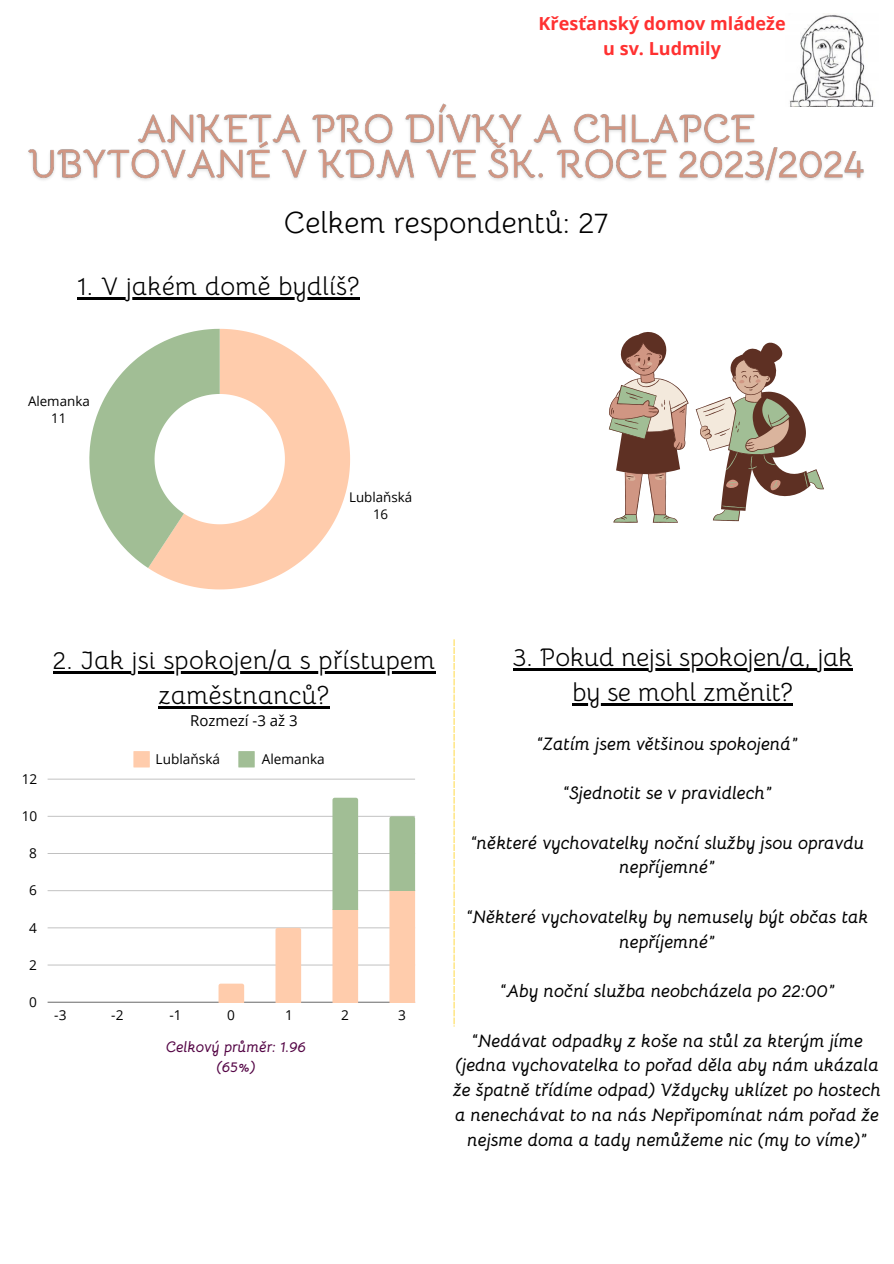
<style>
.page{position:relative;width:894px;height:1264px;background:#fff}
.page>*{position:absolute;margin:0;border:0;box-sizing:border-box;transform-origin:0 0}
.t1{font:30px "Bellota";color:#000}
.t2{font:25.5px/34.8px "Bellota";letter-spacing:.015em;color:#000;text-align:center}
.t3{font:italic 700 18px/24.8px "Bellota";color:#000;text-align:center}
.t4{font:700 18px/24.8px "Open Sans";color:#ff3131;text-align:center}
.t5{font:italic 700 15px/20.2px "Bellota";color:#540545;text-align:center}
.t6{font:15px "Open Sans";color:#000}
.t7{font:13.65px "Open Sans";color:#000}
.t8{font:13.35px/17px "Open Sans";color:#000;text-align:center}
</style>
<div class="page">
<svg style="left:148px;top:329px;width:202px;height:260px;fill:#ffccac"></svg>
<svg style="left:89px;top:329px;width:131px;height:239px"></svg>
<hr style="left:53px;top:671px;width:382px;height:2px;background:#000">
<hr style="left:159px;top:706px;width:170px;height:2px;background:#000">
<svg style="left:133px;top:751px;width:17px;height:16px"></svg>
<svg style="left:238px;top:751px;width:17px;height:16px"></svg>
<hr style="left:48px;top:964px;width:367px;height:1px;background:#000">
<hr style="left:48px;top:927px;width:367px;height:1px;background:#000">
<hr style="left:48px;top:890px;width:367px;height:1px;background:#000">
<hr style="left:48px;top:853px;width:367px;height:1px;background:#000">
<hr style="left:48px;top:816px;width:367px;height:1px;background:#000">
<hr style="left:48px;top:778px;width:367px;height:1px;background:#000">
<hr style="left:48px;top:1001px;width:367px;height:1px;background:#000">
<svg style="left:218px;top:983px;width:26px;height:19px"></svg>
<div style="left:275px;top:927px;width:26px;height:75px;background:#ffccac"></div>
<svg style="left:332px;top:797px;width:26px;height:205px;background:#ccc5a1"></svg>
<svg style="left:389px;top:816px;width:26px;height:186px;background:#d9c7a4"></svg>
<svg style="left:453px;top:639px;width:1px;height:387px"></svg>
<img style="left:792px;top:13px;width:82px;height:94px">
<svg style="left:608px;top:332px;width:215px;height:190px"></svg>
<img style="left:28px;top:99px;width:842px;height:83px">
<hr style="left:78px;top:297px;width:282px;height:2px;background:#000">
<hr style="left:512px;top:668px;width:340px;height:2px;background:#000">
<hr style="left:572px;top:703px;width:220px;height:2px;background:#000">
<h4 class="t4" style="left:538px;top:11px;width:248px">Křesťanský domov mládeže u sv. Ludmily</h4>
<h4 class="t1" style="left:284px;top:204px;width:326px">Celkem respondentů: 27</h4>
<h4 class="t2" style="left:78px;top:269px;width:283px">1. V jakém domě bydlíš?</h4>
<p class="t8" style="left:28px;top:392px;width:63px;line-height:16.5px">Alemanka<br>11</p>
<p class="t8" style="left:349px;top:488px;width:65px">Lublaňská<br>16</p>
<p class="t7" style="left:22px;top:769px;width:17px">12</p>
<p class="t7" style="left:22px;top:806px;width:17px">10</p>
<p class="t7" style="left:29px;top:843px;width:9px">8</p>
<p class="t7" style="left:29px;top:880px;width:9px">6</p>
<p class="t7" style="left:29px;top:917px;width:9px">4</p>
<p class="t7" style="left:29px;top:955px;width:9px">2</p>
<p class="t7" style="left:29px;top:992px;width:9px">0</p>
<h4 class="t2" style="left:53px;top:643px;width:383px">2. Jak jsi spokojen/a s přístupem zaměstnanců?</h4>
<h5 class="t6" style="left:190px;top:709px;width:109px">Rozmezí -3 až 3</h5>
<p class="t7" style="left:156px;top:749px;width:66px">Lublaňská</p>
<p class="t7" style="left:262px;top:749px;width:65px">Alemanka</p>
<p class="t7" style="left:54px;top:1004px;width:14px">-3</p>
<p class="t7" style="left:111px;top:1005px;width:14px">-2</p>
<p class="t7" style="left:169px;top:1005px;width:14px">-1</p>
<p class="t7" style="left:227px;top:1004px;width:9px">0</p>
<p class="t7" style="left:285px;top:1005px;width:9px">1</p>
<p class="t7" style="left:341px;top:1005px;width:9px">2</p>
<p class="t7" style="left:398px;top:1004px;width:9px">3</p>
<h4 class="t5" style="left:166px;top:1036px;width:142px">Celkový průměr: 1.96 (65%)</h4>
<h4 class="t2" style="left:512px;top:639px;width:341px">3. Pokud nejsi spokojen/a, jak</h4>
<h4 class="t2" style="left:572px;top:674px;width:222px">by se mohl změnit?</h4>
<p class="t3" style="left:536px;top:731px;width:263px">“Zatím jsem většinou spokojená”</p>
<h2 class="t3" style="left:562px;top:780px;width:211px">“Sjednotit se v pravidlech”</h2>
<h3 class="t3" style="left:470px;top:830px;width:395px">“některé vychovatelky noční služby jsou opravdu nepříjemné”</h3>
<p class="t3" style="left:466px;top:904px;width:404px">“Některé vychovatelky by nemusely být občas tak nepříjemné”</p>
<h3 class="t3" style="left:499px;top:978px;width:336px">“Aby noční služba neobcházela po 22:00”</h3>
<h3 class="t3" style="left:453px;top:1028px;width:429px">“Nedávat odpadky z koše na stůl za kterým jíme (jedna vychovatelka to pořad děla aby nám ukázala že špatně třídíme odpad) Vždycky uklízet po hostech a nenechávat to na nás Nepřipomínat nám pořad že nejsme doma a tady nemůžeme nic (my to víme)”</h3>
</div>
